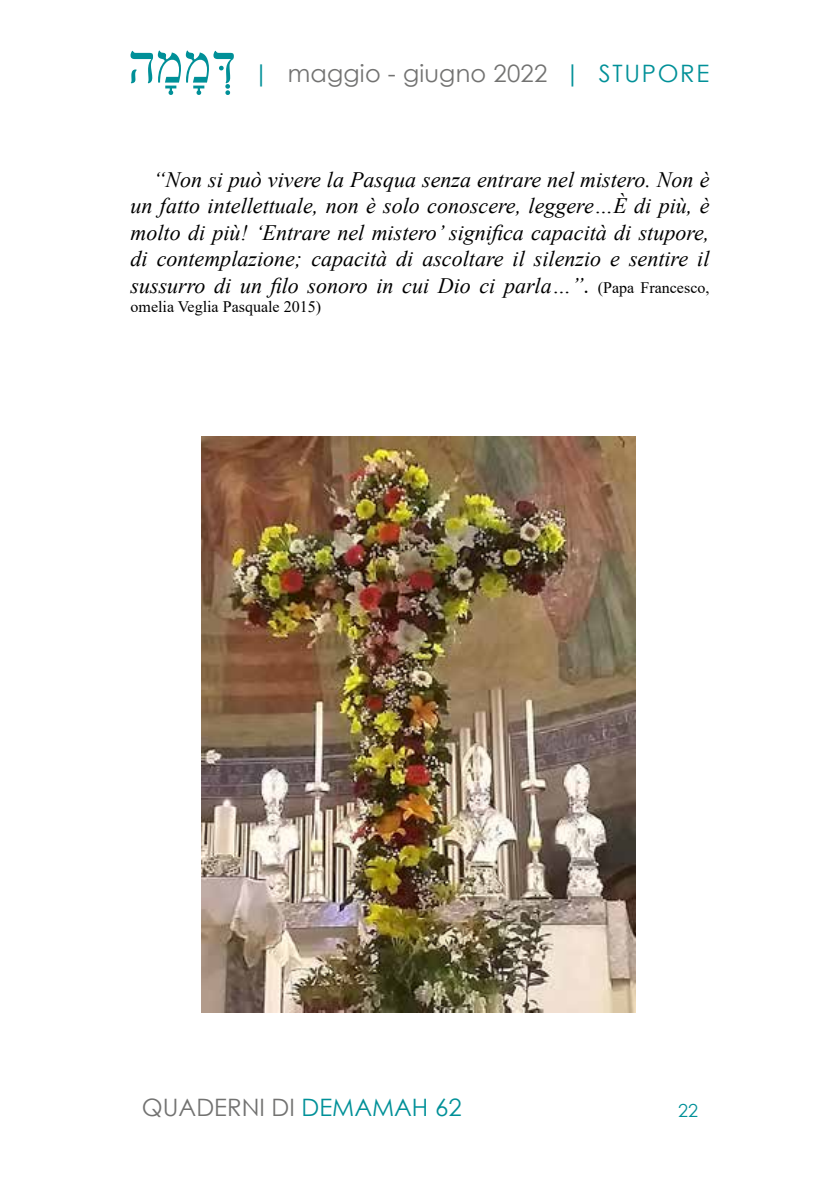
<style>
.page{position:relative;width:840px;height:1191px;background:#fff}
.page>*{position:absolute;margin:0;border:0;box-sizing:border-box;transform-origin:0 0}
.t1{font:24px "Century Gothic";letter-spacing:.01em;color:#727271}
.t2{font:italic 22px/26.4px "Times New Roman";color:#000;text-align:justify}
.t3{font:18px "Century Gothic";color:#009098}
.t4{font:16px "Times New Roman";color:#000}
.s1{color:#009098}
.s2{font-style:normal}
.s3{font-style:normal;font-size:16px}
</style>
<div class="page">
<img style="left:202px;top:437px;width:433px;height:575px">
<svg style="left:130px;top:51px;width:104px;height:44px"></svg>
<p class="t1" style="left:253px;top:56px;width:457px"><span class="s1">|</span> maggio - giugno 2022 <span class="s1">| STUPORE</span></p>
<p class="t2" style="left:130px;top:166px;width:580px;text-indent:23px">“Non si può vivere la Pasqua senza entrare nel mistero. Non è un fatto intellettuale, non è solo conoscere, leggere…È di più, è molto di più! ‘Entrare nel mistero’ significa capacità di stupore, di contemplazione; capacità di ascoltare il silenzio e sentire il sussurro di un filo sonoro in cui Dio ci parla…”<span class="s2">.</span> <span class="s3">(Papa Francesco,</span></p>
<p class="t4" style="left:130px;top:295px;width:192px">omelia Veglia Pasquale 2015)</p>
<p class="t1" style="left:142px;top:1090px;width:321px">QUADERNI DI <span class="s1">DEMAMAH 62</span></p>
<p class="t3" style="left:677px;top:1097px;width:21px">22</p>
</div>
